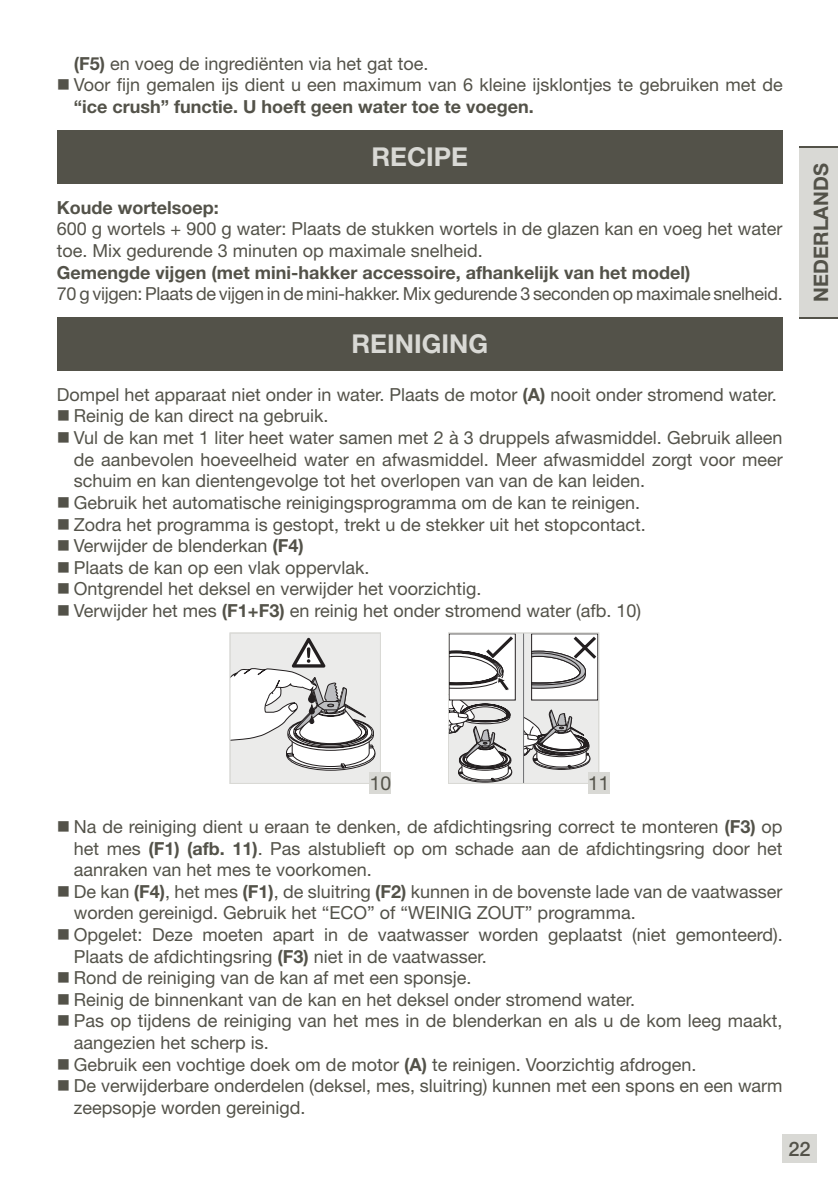
<style>
.page{position:relative;width:838px;height:1191px;background:#fff}
.page>*{position:absolute;margin:0;border:0;box-sizing:border-box;transform-origin:0 0}
.t1{font:700 26px "Helvetica Neue LT Std";color:#d9d9d5}
.t2{font:700 20px "Helvetica Neue LT Std";color:#535249}
.t3{font:500 20px "Helvetica Neue LT Std";color:#535249}
.t4{font:19.2px "Helvetica Neue LT Std";color:#535249}
.t5{font:18px/21.6px "Helvetica Neue LT Std";color:#535249}
.t6{font:700 18px "Helvetica Neue LT Std";color:#535249}
.t7{font:18px "Helvetica Neue LT Std";letter-spacing:-.02em;color:#535249}
.s1{font-weight:700}
</style>
<div class="page">
<div style="left:783px;top:1134px;width:34px;height:28px;background:#d9d9d5"></div>
<div style="left:800px;top:146px;width:38px;height:172px;background:#d9d9d5"></div>
<hr style="left:800px;top:317px;width:38px;height:1px;background:#535249">
<hr style="left:800px;top:146px;width:38px;height:1px;background:#535249">
<div style="left:57px;top:130px;width:726px;height:54px;background:#535249"></div>
<div style="left:57px;top:317px;width:726px;height:54px;background:#535249"></div>
<div style="left:230px;top:633px;width:150px;height:150px;background:#ebebea"></div>
<svg style="left:232px;top:637px;width:142px;height:134px"></svg>
<div style="left:230px;top:633px;width:151px;height:151px;border:1px solid #d9d9d5"></div>
<div style="left:369px;top:772px;width:22px;height:22px;background:#d9d9d5"></div>
<div style="left:448px;top:633px;width:151px;height:150px;background:#ebebea"></div>
<div style="left:458px;top:763px;width:54px;height:19px;border:1px solid #231f20;border-radius:50%"></div>
<div style="left:533px;top:749px;width:57px;height:20px;border:1px solid #231f20;border-radius:50%"></div>
<div style="left:533px;top:748px;width:57px;height:20px;border:1px solid #231f20;border-radius:50%"></div>
<svg style="left:524px;top:709px;width:65px;height:61px"></svg>
<hr style="left:523px;top:633px;width:1px;height:150px;background:#6c6d70">
<div style="left:532px;top:634px;width:66px;height:66px;background:#fff"></div>
<div style="left:531px;top:633px;width:67px;height:67px;border:1px solid #231f20"></div>
<div style="left:448px;top:633px;width:151px;height:151px;border:1px solid #d9d9d5"></div>
<div style="left:588px;top:772px;width:22px;height:22px;background:#d9d9d5"></div>
<svg style="left:532px;top:633px;width:68px;height:56px"></svg>
<svg style="left:448px;top:633px;width:69px;height:148px"></svg>
<p class="t5" style="left:74px;top:52px;width:710px"><span class="s1">(F5)</span> en voeg de ingrediënten via het gat toe.<br>Voor fijn gemalen ijs dient u een maximum van 6 kleine ijsklontjes te gebruiken met de</p>
<p class="t6" style="left:74px;top:95px;width:462px">“ice crush” functie. U hoeft geen water toe te voegen.</p>
<h1 class="t1" style="left:371px;top:141px;width:98px">RECIPE</h1>
<p class="t6" style="left:57px;top:196px;width:163px">Koude wortelsoep:</p>
<p class="t5" style="left:57px;top:218px;width:727px">600 g wortels + 900 g water: Plaats de stukken wortels in de glazen kan en voeg het water toe. Mix gedurende 3 minuten op maximale snelheid.</p>
<p class="t6" style="left:57px;top:261px;width:635px">Gemengde vijgen (met mini-hakker accessoire, afhankelijk van het model)</p>
<p class="t7" style="left:57px;top:283px;width:727px">70 g vijgen: Plaats de vijgen in de mini-hakker. Mix gedurende 3 seconden op maximale snelheid.</p>
<h1 class="t1" style="left:351px;top:328px;width:138px">REINIGING</h1>
<p class="t5" style="left:74px;top:383px;width:710px;text-indent:-17px">Dompel het apparaat niet onder in water. Plaats de motor <span class="s1">(A)</span> nooit onder stromend water.<br>Reinig de kan direct na gebruik.<br>Vul de kan met 1 liter heet water samen met 2 à 3 druppels afwasmiddel. Gebruik alleen de aanbevolen hoeveelheid water en afwasmiddel. Meer afwasmiddel zorgt voor meer schuim en kan dientengevolge tot het overlopen van van de kan leiden.<br>Gebruik het automatische reinigingsprogramma om de kan te reinigen.<br>Zodra het programma is gestopt, trekt u de stekker uit het stopcontact.<br>Verwijder de blenderkan <span class="s1">(F4)<br></span>Plaats de kan op een vlak oppervlak.<br>Ontgrendel het deksel en verwijder het voorzichtig.<br>Verwijder het mes <span class="s1">(F1+F3)</span> en reinig het onder stromend water (afb. 10)</p>
<p class="t2" style="left:809px;top:301px;width:140px;rotate:-90deg">NEDERLANDS</p>
<p class="t4" style="left:370px;top:772px;width:23px">10</p>
<p class="t4" style="left:588px;top:772px;width:23px">11</p>
<p class="t5" style="left:74px;top:815px;width:710px">Na de reiniging dient u eraan te denken, de afdichtingsring correct te monteren <span class="s1">(F3)</span> op het mes <span class="s1">(F1) (afb. 11)</span>. Pas alstublieft op om schade aan de afdichtingsring door het aanraken van het mes te voorkomen.<br>De kan <span class="s1">(F4)</span>, het mes <span class="s1">(F1)</span>, de sluitring <span class="s1">(F2)</span> kunnen in de bovenste lade van de vaatwasser worden gereinigd. Gebruik het “ECO” of “WEINIG ZOUT” programma.<br>Opgelet: Deze moeten apart in de vaatwasser worden geplaatst (niet gemonteerd).<br>Plaats de afdichtingsring <span class="s1">(F3)</span> niet in de vaatwasser.<br>Rond de reiniging van de kan af met een sponsje.<br>Reinig de binnenkant van de kan en het deksel onder stromend water.<br>Pas op tijdens de reiniging van het mes in de blenderkan en als u de kom leeg maakt, aangezien het scherp is.<br>Gebruik een vochtige doek om de motor <span class="s1">(A)</span> te reinigen. Voorzichtig afdrogen.<br>De verwijderbare onderdelen (deksel, mes, sluitring) kunnen met een spons en een warm zeepsopje worden gereinigd.</p>
<p class="t3" style="left:788px;top:1136px;width:24px">22</p>
</div>
